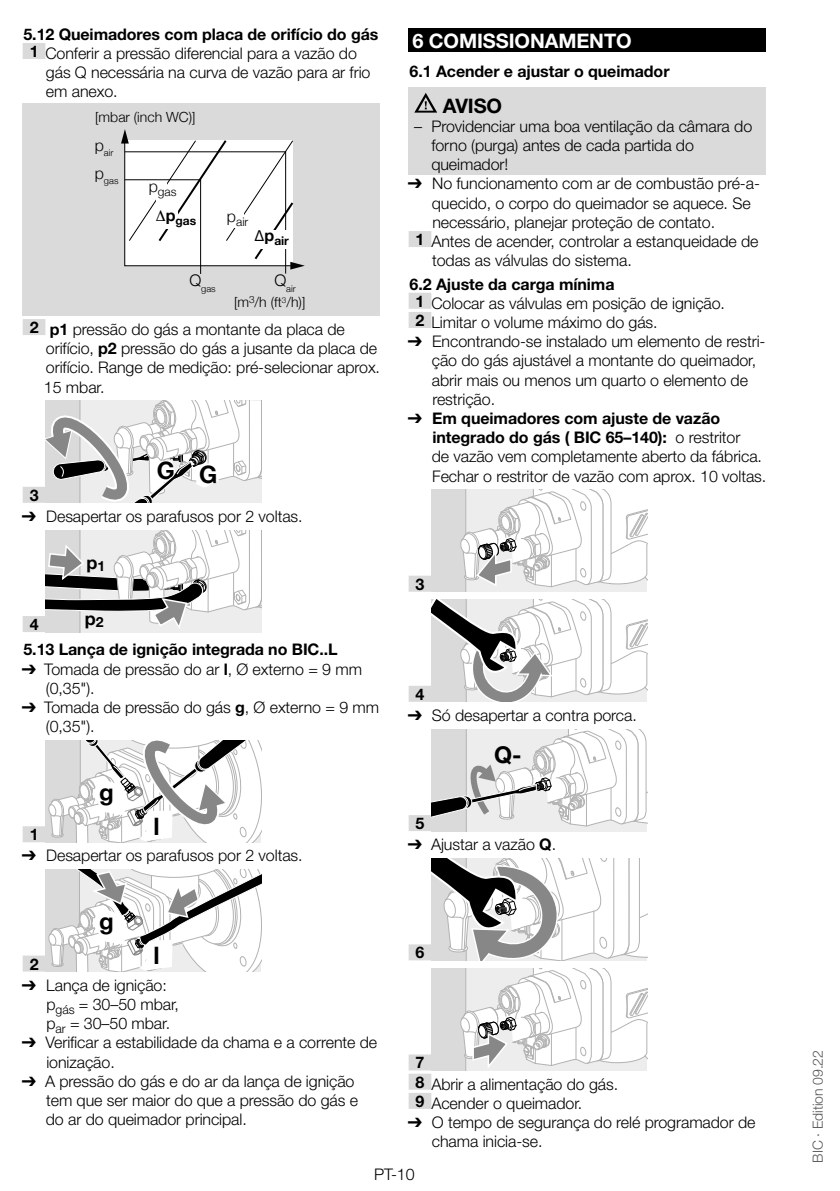
<style>
.page{position:relative;width:840px;height:1191px;background:#fff}
.page>*{position:absolute;margin:0;border:0;box-sizing:border-box;transform-origin:0 0}
.t1{font:700 24px "Helvetica Neue";color:#000}
.t2{font:700 23.2px "Helvetica Neue";color:#000}
.t3{font:700 20px "Helvetica Neue LT Pro";letter-spacing:-.005em;color:#fff}
.t4{font:700 20px "Helvetica Neue LT Pro";color:#000}
.t5{font:700 18px "Helvetica Neue";color:#000}
.t6{font:300 16px/19.2px "Helvetica Neue LT Pro";letter-spacing:-.005em;color:#000}
.t7{font:700 16px/19.2px "Helvetica Neue LT Pro";letter-spacing:-.005em;color:#000}
.t8{font:300 14px "Helvetica Neue";color:#000}
.t9{font:300 14px "Helvetica Neue LT Pro";letter-spacing:-.005em;color:#575756}
.t10{font:700 12px "Helvetica Neue";color:#000}
.t11{font:300 12px "Helvetica Neue";color:#000}
.t12{font:300 9.4px "Helvetica Neue";color:#000}
.s1{font-weight:300}
.s2{font-weight:700}
.s3{font-family:"Arial Unicode MS";font-weight:400}
</style>
<div class="page">
<div style="left:23px;top:43px;width:22px;height:16px;background:#dadada"></div>
<div style="left:23px;top:319px;width:22px;height:16px;background:#dadada"></div>
<div style="left:23px;top:487px;width:22px;height:16px;background:#dadada"></div>
<div style="left:23px;top:616px;width:22px;height:16px;background:#dadada"></div>
<div style="left:23px;top:826px;width:22px;height:16px;background:#dadada"></div>
<div style="left:23px;top:955px;width:22px;height:16px;background:#dadada"></div>
<div style="left:23px;top:103px;width:357px;height:213px;background:#dadada"></div>
<svg style="left:45px;top:401px;width:216px;height:102px"></svg>
<hr style="left:79px;top:530px;width:1px;height:102px;background:#b3b2b2">
<svg style="left:45px;top:530px;width:216px;height:101px"></svg>
<svg style="left:48px;top:740px;width:213px;height:102px"></svg>
<svg style="left:48px;top:869px;width:213px;height:102px"></svg>
<div style="left:408px;top:28px;width:357px;height:24px;background:#000"></div>
<div style="left:408px;top:87px;width:357px;height:31px;background:#dadada"></div>
<div style="left:408px;top:115px;width:357px;height:60px;background:#dadada"></div>
<div style="left:408px;top:231px;width:23px;height:16px;background:#dadada"></div>
<div style="left:408px;top:293px;width:23px;height:16px;background:#dadada"></div>
<div style="left:408px;top:312px;width:23px;height:16px;background:#dadada"></div>
<div style="left:408px;top:575px;width:23px;height:16px;background:#dadada"></div>
<div style="left:408px;top:686px;width:23px;height:16px;background:#dadada"></div>
<div style="left:408px;top:815px;width:23px;height:16px;background:#dadada"></div>
<div style="left:408px;top:944px;width:23px;height:16px;background:#dadada"></div>
<div style="left:408px;top:1054px;width:23px;height:16px;background:#dadada"></div>
<div style="left:408px;top:1073px;width:23px;height:16px;background:#dadada"></div>
<div style="left:408px;top:1092px;width:23px;height:16px;background:#dadada"></div>
<svg style="left:414px;top:93px;width:23px;height:20px"></svg>
<div style="left:431px;top:489px;width:215px;height:102px;background:#dadada"></div>
<svg style="left:460px;top:489px;width:186px;height:102px;background:#ebeaea"></svg>
<svg style="left:431px;top:599px;width:215px;height:103px"></svg>
<svg style="left:431px;top:729px;width:215px;height:102px"></svg>
<svg style="left:431px;top:858px;width:215px;height:102px"></svg>
<div style="left:431px;top:968px;width:215px;height:102px;background:#dadada"></div>
<svg style="left:460px;top:968px;width:186px;height:102px;background:#ebebeb"></svg>
<svg style="left:121px;top:129px;width:183px;height:145px"></svg>
<p class="t7" style="left:30px;top:24px;width:350px;text-indent:-6px">5.12 Queimadores com placa de orifício do gás<br>1 <span class="s1">Conferir a pressão diferencial para a vazão do</span></p>
<p class="t6" style="left:46px;top:63px;width:326px">gás Q necessária na curva de vazão para ar frio em anexo.</p>
<p class="t8" style="left:95px;top:106px;width:102px">[mbar (inch WC)]</p>
<p class="t12" style="left:95px;top:145px;width:20px"><sup>p</sup>air</p>
<p class="t12" style="left:95px;top:173px;width:25px"><sup>p</sup>gas</p>
<p class="t11" style="left:149px;top:182px;width:29px"><sup>p</sup>gas</p>
<p class="t10" style="left:166px;top:212px;width:32px"><sup>p</sup>gas</p>
<p class="t11" style="left:227px;top:211px;width:23px"><sup>p</sup>air</p>
<p class="t10" style="left:254px;top:231px;width:36px"><sup>∆</sup><sup>p</sup>air</p>
<p class="t12" style="left:189px;top:281px;width:28px"><sup>Q</sup>gas</p>
<p class="t12" style="left:274px;top:281px;width:23px"><sup>Q</sup>air</p>
<p class="t8" style="left:234px;top:291px;width:73px">[m<sup>3</sup>/h (ft<sup>3</sup>/h)]</p>
<p class="t6" style="left:44px;top:319px;width:337px;text-indent:-14px"><span class="s2">2 p1</span> pressão do gás a montante da placa de orifício, <span class="s2">p2</span> pressão do gás a jusante da placa de orifício. Range de medição: pré-selecionar aprox.<br>15 mbar.</p>
<h1 class="t1" style="left:157px;top:453px;width:62px">G G</h1>
<p class="t6" style="left:22px;top:506px;width:282px"><span class="s3">➔</span> Desapertar os parafusos por 2 voltas.</p>
<p class="t7" style="left:30px;top:485px;width:10px">3</p>
<p class="t5" style="left:86px;top:548px;width:20px">p<sub>1</sub></p>
<p class="t7" style="left:30px;top:614px;width:10px">4</p>
<p class="t5" style="left:85px;top:604px;width:20px">p<sub>2</sub></p>
<p class="t7" style="left:23px;top:639px;width:315px">5.13 Lança de ignição integrada no BIC..L</p>
<p class="t6" style="left:46px;top:659px;width:317px;text-indent:-24px"><span class="s3">➔</span> Tomada de pressão do ar <span class="s2">l</span>, Ø externo = 9 mm (0,35").</p>
<p class="t6" style="left:46px;top:697px;width:334px;text-indent:-24px"><span class="s3">➔</span> Tomada de pressão do gás <span class="s2">g</span>, Ø externo = 9 mm (0,35").</p>
<h1 class="t1" style="left:99px;top:773px;width:16px">g</h1>
<h1 class="t1" style="left:153px;top:807px;width:8px">l</h1>
<p class="t6" style="left:22px;top:846px;width:282px"><span class="s3">➔</span> Desapertar os parafusos por 2 voltas.</p>
<p class="t7" style="left:30px;top:824px;width:10px">1</p>
<h1 class="t1" style="left:99px;top:902px;width:16px">g</h1>
<h1 class="t1" style="left:153px;top:936px;width:8px">l</h1>
<p class="t6" style="left:46px;top:975px;width:134px;text-indent:-24px"><span class="s3">➔</span> Lança de ignição: p<sub>gás</sub> = 30–50 mbar, p<sub>ar</sub> = 30–50 mbar.</p>
<p class="t6" style="left:46px;top:1032px;width:332px;text-indent:-24px"><span class="s3">➔</span> Verificar a estabilidade da chama e a corrente de ionização.</p>
<p class="t6" style="left:46px;top:1071px;width:313px;text-indent:-24px"><span class="s3">➔</span> A pressão do gás e do ar da lança de ignição tem que ser maior do que a pressão do gás e do ar do queimador principal.</p>
<p class="t7" style="left:30px;top:954px;width:10px">2</p>
<p class="t3" style="left:412px;top:28px;width:221px">6 COMISSIONAMENTO</p>
<p class="t7" style="left:409px;top:62px;width:261px">6.1 Acender e ajustar o queimador</p>
<p class="t4" style="left:442px;top:93px;width:61px">AVISO</p>
<p class="t6" style="left:431px;top:116px;width:322px;text-indent:-17px">– Providenciar uma boa ventilação da câmara do forno (purga) antes de cada partida do queimador!</p>
<p class="t6" style="left:407px;top:174px;width:353px"><span class="s3">➔</span> No funcionamento com ar de combustão pré-a-</p>
<p class="t6" style="left:431px;top:193px;width:320px">quecido, o corpo do queimador se aquece. Se</p>
<p class="t6" style="left:432px;top:212px;width:284px">necessário, planejar proteção de contato.</p>
<p class="t6" style="left:415px;top:231px;width:344px"><span class="s2">1</span> Antes de acender, controlar a estanqueidade de</p>
<p class="t6" style="left:432px;top:251px;width:201px">todas as válvulas do sistema.</p>
<p class="t6" style="left:415px;top:274px;width:311px;text-indent:-6px"><span class="s2">6.2 Ajuste da carga mínima<br>1</span> Colocar as válvulas em posição de ignição.<br><span class="s2">2</span> Limitar o volume máximo do gás.</p>
<p class="t6" style="left:431px;top:331px;width:335px;text-indent:-24px"><span class="s3">➔</span> Encontrando-se instalado um elemento de restri&shy;ção do gás ajustável a montante do queimador, abrir mais ou menos um quarto o elemento de restrição.</p>
<p class="t6" style="left:431px;top:408px;width:336px;text-indent:-24px"><span class="s3">➔</span> <span class="s2">Em queimadores com ajuste de vazão integrado do gás ( BIC 65–140):</span> o restritor<br>de vazão vem completamente aberto da fábrica.<br>Fechar o restritor de vazão com aprox. 10 voltas.</p>
<p class="t7" style="left:415px;top:574px;width:10px">3</p>
<p class="t7" style="left:415px;top:684px;width:10px">4</p>
<p class="t6" style="left:407px;top:705px;width:230px"><span class="s3">➔</span> Só desapertar a contra porca.</p>
<p class="t7" style="left:415px;top:813px;width:10px">5</p>
<h2 class="t2" style="left:494px;top:737px;width:29px">Q-</h2>
<p class="t6" style="left:407px;top:834px;width:150px"><span class="s3">➔</span> Ajustar a vazão <span class="s2">Q</span>.</p>
<p class="t7" style="left:415px;top:942px;width:10px">6</p>
<p class="t6" style="left:415px;top:1051px;width:204px;line-height:21.2px"><span class="s2">7<br>8</span> Abrir a alimentação do gás.</p>
<p class="t6" style="left:415px;top:1093px;width:168px"><span class="s2">9</span> Acender o queimador.</p>
<p class="t6" style="left:431px;top:1112px;width:325px;text-indent:-24px"><span class="s3">➔</span> O tempo de segurança do relé programador de chama inicia-se.</p>
<p class="t6" style="left:374px;top:1164px;width:42px">PT-10</p>
<p class="t9" style="left:809px;top:1162px;width:114px;rotate:-90deg">BIC · Edition 09.22</p>
</div>
